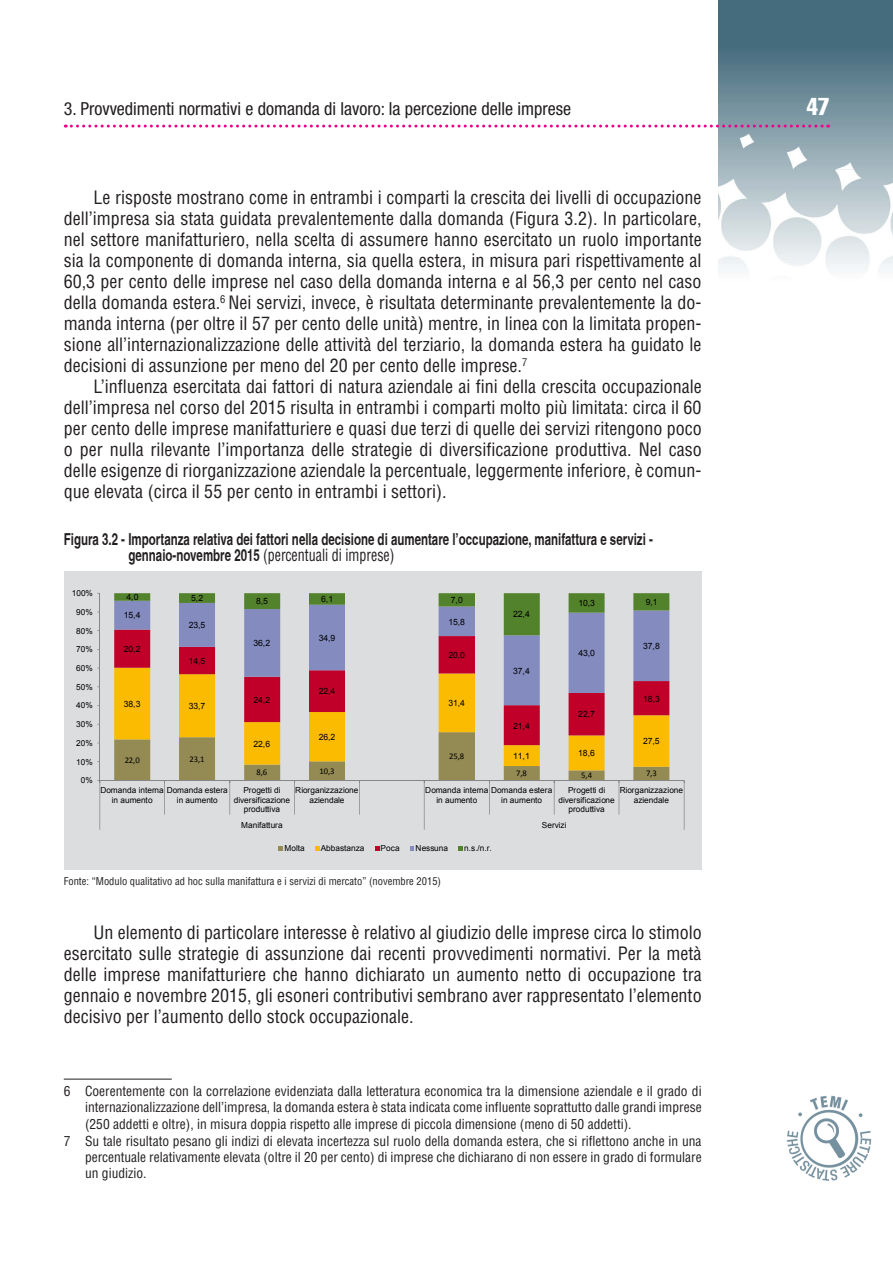
<style>
.page{position:relative;width:893px;height:1263px;background:#fff}
.page>*{position:absolute;margin:0;border:0;box-sizing:border-box;transform-origin:0 0}
.t1{font:24px "Helvetica LT Std Comp";color:#fff}
.t2{font:condensed 18px/21px "Helvetica LT Std";color:#231f20;text-align:justify}
.t3{font:condensed 18px "Helvetica Neue LT Std";color:#231f20}
.t4{font:700 condensed 16.5px "Helvetica";color:#231f20;scale:.85 1}
.t5{font:condensed 16.5px "Helvetica LT Std";color:#231f20;scale:.85 1}
.t6{font:condensed 13.5px "Helvetica LT Std";color:#231f20}
.t7{font:condensed 10.5px "Helvetica LT Std";color:#231f20}
.t8{font:8.7px "Arial";letter-spacing:-.015em;color:#000}
.t9{font:8.7px "Calibri";letter-spacing:-.005em;color:#000}
.t10{font:8.25px/9.3px "Arial";letter-spacing:.01em;color:#000;text-align:center}
.s1{font-family:"Helvetica";font-weight:700}
</style>
<div class="page">
<img style="left:719px;top:0;width:174px;height:271px">
<svg style="left:65px;top:125px;width:764px;height:3px"></svg>
<img style="left:787px;top:1095px;width:85px;height:85px">
<hr style="left:64px;top:1079px;width:108px;height:1px;background:#231f20">
<div style="left:64px;top:571px;width:638px;height:299px;background:#dcdddf"></div>
<svg style="left:114px;top:705px;width:555px;height:27px"></svg>
<svg style="left:114px;top:635px;width:555px;height:70px"></svg>
<svg style="left:114px;top:593px;width:555px;height:42px"></svg>
<hr style="left:99px;top:593px;width:1px;height:187px;background:#868686">
<hr style="left:100px;top:780px;width:584px;height:1px;background:#868686">
<hr style="left:99px;top:780px;width:1px;height:35px;background:#868686">
<hr style="left:164px;top:780px;width:1px;height:35px;background:#868686">
<hr style="left:229px;top:780px;width:1px;height:35px;background:#868686">
<hr style="left:294px;top:780px;width:1px;height:35px;background:#868686">
<hr style="left:359px;top:780px;width:1px;height:35px;background:#868686">
<hr style="left:424px;top:780px;width:1px;height:35px;background:#868686">
<hr style="left:489px;top:780px;width:1px;height:35px;background:#868686">
<hr style="left:554px;top:780px;width:1px;height:35px;background:#868686">
<svg style="left:114px;top:732px;width:555px;height:51px"></svg>
<hr style="left:619px;top:780px;width:1px;height:35px;background:#868686">
<hr style="left:684px;top:780px;width:1px;height:35px;background:#868686">
<svg style="left:99px;top:815px;width:1px;height:15px"></svg>
<svg style="left:424px;top:815px;width:1px;height:15px"></svg>
<svg style="left:684px;top:815px;width:1px;height:15px"></svg>
<svg style="left:279px;top:846px;width:4px;height:4px"></svg>
<svg style="left:315px;top:846px;width:4px;height:4px"></svg>
<svg style="left:375px;top:846px;width:4px;height:4px"></svg>
<svg style="left:410px;top:846px;width:4px;height:4px"></svg>
<svg style="left:458px;top:846px;width:5px;height:4px"></svg>
<p class="t3" style="left:64px;top:98px;width:509px">3. Provvedimenti normativi e domanda di lavoro: la percezione delle imprese</p>
<h1 class="t1" style="left:807px;top:91px;width:24px">47</h1>
<p class="t2" style="left:64px;top:187px;width:639px;text-indent:30px">Le risposte mostrano come in entrambi i comparti la crescita dei livelli di occupazione dell’impresa sia stata guidata prevalentemente dalla domanda (Figura 3.2). In particolare, nel settore manifatturiero, nella scelta di assumere hanno esercitato un ruolo importante sia la componente di domanda interna, sia quella estera, in misura pari rispettivamente al 60,3 per cento delle imprese nel caso della domanda interna e al 56,3 per cento nel caso della domanda estera.<sup>6</sup> Nei servizi, invece, è risultata determinante prevalentemente la do&shy;manda interna (per oltre il 57 per cento delle unità) mentre, in linea con la limitata propen&shy;sione all’internazionalizzazione delle attività del terziario, la domanda estera ha guidato le decisioni di assunzione per meno del 20 per cento delle imprese.<sup>7</sup></p>
<p class="t2" style="left:64px;top:376px;width:639px;text-indent:30px">L’influenza esercitata dai fattori di natura aziendale ai fini della crescita occupazionale dell’impresa nel corso del 2015 risulta in entrambi i comparti molto più limitata: circa il 60 per cento delle imprese manifatturiere e quasi due terzi di quelle dei servizi ritengono poco o per nulla rilevante l’importanza delle strategie di diversificazione produttiva. Nel caso delle esigenze di riorganizzazione aziendale la percentuale, leggermente inferiore, è comun&shy;que elevata (circa il 55 per cento in entrambi i settori).</p>
<p class="t4" style="left:64px;top:529px;width:695px">Figura 3.2 - Importanza relativa dei fattori nella decisione di aumentare l’occupazione, manifattura e servizi -</p>
<p class="t5" style="left:128px;top:545px;width:315px"><span class="s1">gennaio-novembre 2015</span> (percentuali di imprese)</p>
<p class="t10" style="left:72px;top:589px;width:23px">100%</p>
<p class="t8" style="left:126px;top:592px;width:13px">4,0</p>
<p class="t8" style="left:191px;top:592px;width:13px">5,2</p>
<p class="t8" style="left:256px;top:596px;width:13px">8,5</p>
<p class="t8" style="left:321px;top:593px;width:13px">6,1</p>
<p class="t8" style="left:451px;top:594px;width:13px">7,0</p>
<p class="t10" style="left:76px;top:607px;width:18px">90%</p>
<p class="t8" style="left:124px;top:610px;width:18px">15,4</p>
<p class="t10" style="left:76px;top:626px;width:18px">80%</p>
<p class="t10" style="left:76px;top:645px;width:18px">70%</p>
<p class="t8" style="left:124px;top:643px;width:18px">20,2</p>
<p class="t8" style="left:189px;top:619px;width:18px">23,5</p>
<p class="t8" style="left:254px;top:637px;width:18px">36,2</p>
<p class="t8" style="left:319px;top:632px;width:18px">34,9</p>
<p class="t10" style="left:76px;top:663px;width:18px">60%</p>
<p class="t8" style="left:189px;top:655px;width:18px">14,5</p>
<p class="t8" style="left:448px;top:616px;width:18px">15,8</p>
<p class="t8" style="left:448px;top:649px;width:18px">20,0</p>
<p class="t8" style="left:513px;top:608px;width:18px">22,4</p>
<p class="t8" style="left:513px;top:665px;width:18px">37,4</p>
<p class="t8" style="left:578px;top:597px;width:18px">10,3</p>
<p class="t8" style="left:646px;top:596px;width:13px">9,1</p>
<p class="t8" style="left:578px;top:647px;width:18px">43,0</p>
<p class="t8" style="left:643px;top:640px;width:18px">37,8</p>
<p class="t10" style="left:76px;top:682px;width:18px">50%</p>
<p class="t10" style="left:76px;top:701px;width:18px">40%</p>
<p class="t8" style="left:124px;top:698px;width:18px">38,3</p>
<p class="t8" style="left:189px;top:700px;width:18px">33,7</p>
<p class="t8" style="left:254px;top:694px;width:18px">24,2</p>
<p class="t8" style="left:319px;top:686px;width:18px">22,4</p>
<p class="t8" style="left:448px;top:697px;width:18px">31,4</p>
<p class="t8" style="left:578px;top:709px;width:18px">22,7</p>
<p class="t8" style="left:643px;top:693px;width:18px">18,3</p>
<p class="t10" style="left:76px;top:720px;width:18px">30%</p>
<p class="t8" style="left:513px;top:720px;width:18px">21,4</p>
<p class="t10" style="left:76px;top:738px;width:18px">20%</p>
<p class="t8" style="left:254px;top:738px;width:18px">22,6</p>
<p class="t8" style="left:319px;top:731px;width:18px">26,2</p>
<p class="t8" style="left:643px;top:736px;width:18px">27,5</p>
<p class="t10" style="left:76px;top:757px;width:18px">10%</p>
<p class="t9" style="left:125px;top:754px;width:17px">22,0</p>
<p class="t9" style="left:189px;top:753px;width:17px">23,1</p>
<p class="t9" style="left:449px;top:751px;width:17px">25,8</p>
<p class="t8" style="left:513px;top:750px;width:18px">11,1</p>
<p class="t8" style="left:578px;top:747px;width:18px">18,6</p>
<p class="t10" style="left:81px;top:776px;width:14px">0%</p>
<p class="t9" style="left:256px;top:767px;width:12px">8,6</p>
<p class="t9" style="left:319px;top:765px;width:17px">10,3</p>
<p class="t9" style="left:516px;top:768px;width:12px">7,8</p>
<p class="t9" style="left:581px;top:770px;width:12px">5,4</p>
<p class="t9" style="left:646px;top:768px;width:12px">7,3</p>
<p class="t10" style="left:112px;top:786px;width:118px;text-align:left;text-indent:-11px">Domanda interna Domanda estera in aumento</p>
<p class="t10" style="left:177px;top:795px;width:42px">in aumento</p>
<p class="t10" style="left:234px;top:786px;width:58px">Progetti di diversificazione produttiva</p>
<p class="t10" style="left:295px;top:786px;width:65px">Riorganizzazione aziendale</p>
<p class="t10" style="left:436px;top:786px;width:117px;text-align:left;text-indent:-11px">Domanda interna Domanda estera in aumento</p>
<p class="t10" style="left:501px;top:795px;width:42px">in aumento</p>
<p class="t10" style="left:558px;top:786px;width:58px">Progetti di diversificazione produttiva</p>
<p class="t10" style="left:620px;top:786px;width:65px">Riorganizzazione aziendale</p>
<p class="t10" style="left:241px;top:820px;width:43px">Manifattura</p>
<p class="t10" style="left:542px;top:820px;width:26px">Servizi</p>
<p class="t10" style="left:284px;top:844px;width:22px">Molta</p>
<p class="t10" style="left:321px;top:844px;width:45px">Abbastanza</p>
<p class="t10" style="left:381px;top:844px;width:20px">Poca</p>
<p class="t10" style="left:416px;top:844px;width:34px">Nessuna</p>
<p class="t10" style="left:464px;top:844px;width:29px">n.s./n.r.</p>
<p class="t7" style="left:64px;top:875px;width:379px">Fonte: “Modulo qualitativo ad hoc sulla manifattura e i servizi di mercato” (novembre 2015)</p>
<p class="t2" style="left:64px;top:922px;width:639px;text-indent:30px">Un elemento di particolare interesse è relativo al giudizio delle imprese circa lo stimolo esercitato sulle strategie di assunzione dai recenti provvedimenti normativi. Per la metà delle imprese manifatturiere che hanno dichiarato un aumento netto di occupazione tra gennaio e novembre 2015, gli esoneri contributivi sembrano aver rappresentato l’elemento decisivo per l’aumento dello stock occupazionale.</p>
<p class="t6" style="left:64px;top:1083px;width:639px">6 Coerentemente con la correlazione evidenziata dalla letteratura economica tra la dimensione aziendale e il grado di</p>
<p class="t6" style="left:85px;top:1099px;width:618px">internazionalizzazione dell’impresa, la domanda estera è stata indicata come influente soprattutto dalle grandi imprese</p>
<p class="t6" style="left:85px;top:1115px;width:548px">(250 addetti e oltre), in misura doppia rispetto alle imprese di piccola dimensione (meno di 50 addetti).</p>
<p class="t6" style="left:64px;top:1132px;width:639px">7 Su tale risultato pesano gli indizi di elevata incertezza sul ruolo della domanda estera, che si riflettono anche in una</p>
<p class="t6" style="left:85px;top:1148px;width:618px">percentuale relativamente elevata (oltre il 20 per cento) di imprese che dichiarano di non essere in grado di formulare</p>
<p class="t6" style="left:85px;top:1164px;width:63px">un giudizio.</p>
</div>
